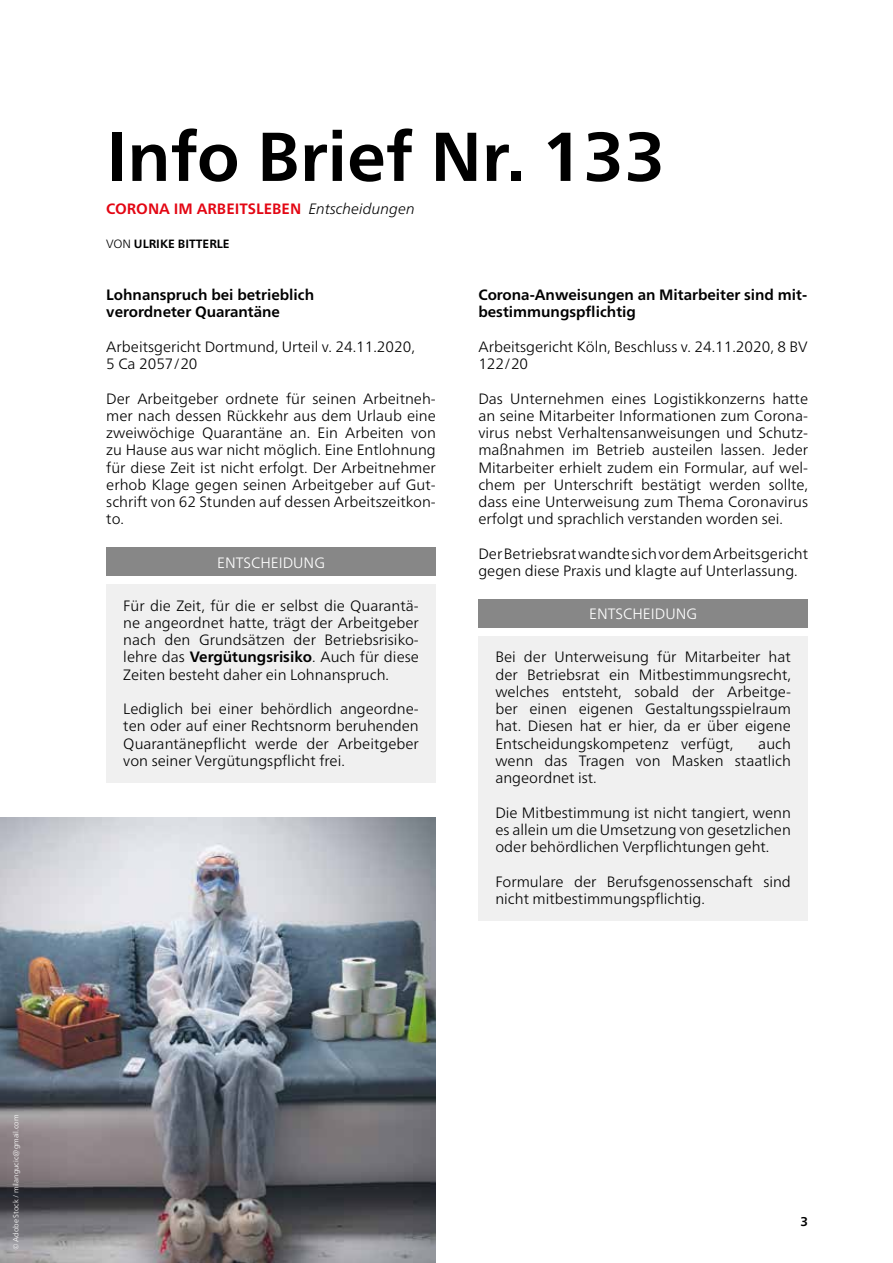
<style>
.page{position:relative;width:893px;height:1263px;background:#fff}
.page>*{position:absolute;margin:0;border:0;box-sizing:border-box;transform-origin:0 0}
.t1{font:700 69px "Frutiger Neue LTW1 G";color:#000}
.t2{font:300 15px/17.2px "Frutiger Neue LTW1 G";color:#000;text-align:justify}
.t3{font:700 15px/17.2px "Frutiger Neue LTW1 G";color:#000}
.t4{font:700 15px "Frutiger Neue LTW1 G";color:#e30613}
.t5{font:300 15px "Frutiger Neue LTW1 G";color:#fff}
.t6{font:700 12.75px "Frutiger Neue LTW1 G";color:#000}
.t7{font:700 12px "Frutiger Neue LTW1 G";color:#000}
.t8{font:300 7.5px "Frutiger Neue LTW1 G";letter-spacing:-.005em;color:#fff}
.s1{font-weight:300;font-style:italic;color:#000}
.s2{font-weight:300}
.s3{font-weight:700}
</style>
<div class="page">
<div style="left:106px;top:548px;width:330px;height:28px;background:#878787"></div>
<div style="left:106px;top:585px;width:330px;height:198px;background:#f0f0f0"></div>
<div style="left:478px;top:599px;width:330px;height:29px;background:#878787"></div>
<div style="left:478px;top:636px;width:330px;height:285px;background:#f0f0f0"></div>
<img style="left:0;top:818px;width:436px;height:445px">
<p class="t8" style="left:10px;top:1250px;width:137px;rotate:-90deg">© Adobe Stock / milangucic@gmail.com</p>
<h1 class="t1" style="left:106px;top:107px;width:561px">Info Brief Nr. 133</h1>
<p class="t4" style="left:106px;top:198px;width:310px">CORONA IM ARBEITSLEBEN <span class="s1">Entscheidungen</span></p>
<p class="t7" style="left:106px;top:235px;width:125px"><span class="s2">VON</span> ULRIKE BITTERLE</p>
<p class="t3" style="left:106px;top:285px;width:209px">Lohnanspruch bei betrieblich verordneter Quarantäne</p>
<p class="t2" style="left:106px;top:337px;width:310px">Arbeitsgericht Dortmund, Urteil v. 24.11.2020,<br>5 Ca 2057/20</p>
<p class="t2" style="left:106px;top:389px;width:331px">Der Arbeitgeber ordnete für seinen Arbeitneh&shy;mer nach dessen Rückkehr aus dem Urlaub eine zweiwöchige Quarantäne an. Ein Arbeiten von zu Hause aus war nicht möglich. Eine Entlohnung für diese Zeit ist nicht erfolgt. Der Arbeitnehmer erhob Klage gegen seinen Arbeitgeber auf Gut&shy;schrift von 62 Stunden auf dessen Arbeitszeitkon&shy;to.</p>
<p class="t5" style="left:217px;top:551px;width:109px">ENTSCHEIDUNG</p>
<p class="t2" style="left:123px;top:596px;width:297px">Für die Zeit, für die er selbst die Quarantä&shy;ne angeordnet hatte, trägt der Arbeitgeber nach den Grundsätzen der Betriebsrisiko&shy;lehre das <span class="s3">Vergütungsrisiko</span>. Auch für diese Zeiten besteht daher ein Lohnanspruch.</p>
<p class="t2" style="left:123px;top:699px;width:297px">Lediglich bei einer behördlich angeordne&shy;ten oder auf einer Rechtsnorm beruhenden Quarantänepflicht werde der Arbeitgeber von seiner Vergütungspflicht frei.</p>
<p class="t3" style="left:478px;top:285px;width:330px">Corona-Anweisungen an Mitarbeiter sind mit&shy;bestimmungspflichtig</p>
<p class="t2" style="left:478px;top:337px;width:331px">Arbeitsgericht Köln, Beschluss v. 24.11.2020, 8 BV<br>122/20</p>
<p class="t2" style="left:478px;top:389px;width:331px">Das Unternehmen eines Logistikkonzerns hatte an seine Mitarbeiter Informationen zum Corona&shy;virus nebst Verhaltensanweisungen und Schutz&shy;maßnahmen im Betrieb austeilen lassen. Jeder Mitarbeiter erhielt zudem ein Formular, auf wel&shy;chem per Unterschrift bestätigt werden sollte, dass eine Unterweisung zum Thema Coronavirus erfolgt und sprachlich verstanden worden sei.</p>
<p class="t2" style="left:478px;top:544px;width:331px">Der Betriebsrat wandte sich vor dem Arbeitsgericht gegen diese Praxis und klagte auf Unterlassung.</p>
<p class="t5" style="left:589px;top:603px;width:109px">ENTSCHEIDUNG</p>
<p class="t2" style="left:495px;top:647px;width:297px">Bei der Unterweisung für Mitarbeiter hat der Betriebsrat ein Mitbestimmungsrecht, welches entsteht, sobald der Arbeitge&shy;ber einen eigenen Gestaltungsspielraum hat. Diesen hat er hier, da er über eigene Entscheidungskompetenz verfügt,</p>
<p class="t2" style="left:495px;top:734px;width:297px;text-indent:263px">auch wenn das Tragen von Masken staatlich angeordnet ist.</p>
<p class="t2" style="left:495px;top:803px;width:297px">Die Mitbestimmung ist nicht tangiert, wenn es allein um die Umsetzung von gesetzlichen oder behördlichen Verpflichtungen geht.</p>
<p class="t2" style="left:495px;top:872px;width:297px">Formulare der Berufsgenossenschaft sind nicht mitbestimmungspflichtig.</p>
<p class="t6" style="left:800px;top:1213px;width:9px">3</p>
</div>
